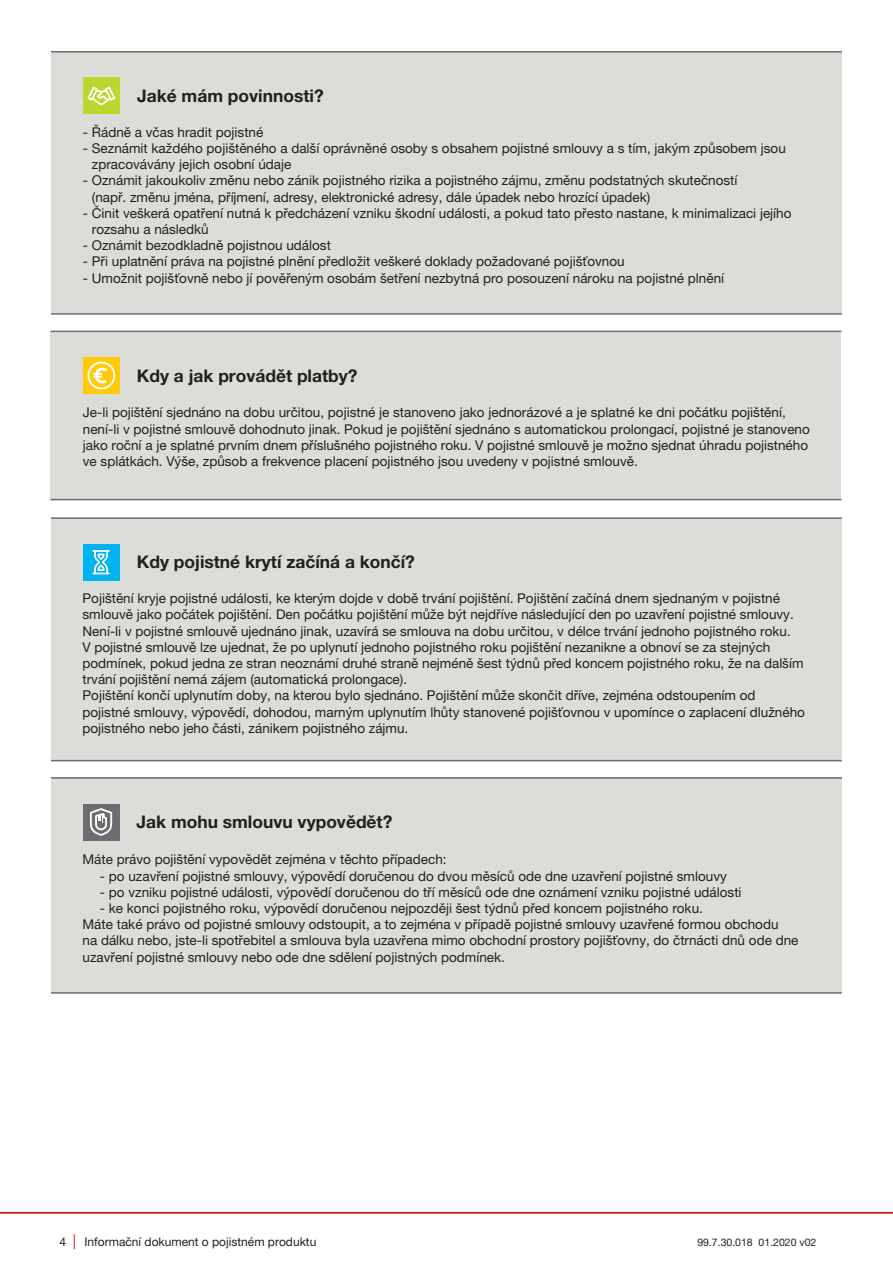
<style>
.page{position:relative;width:893px;height:1263px;background:#fff}
.page>*{position:absolute;margin:0;border:0;box-sizing:border-box;transform-origin:0 0}
.t1{font:700 17.4px "Helvetica Neue LT Pro";color:#231f20}
.t2{font:13.5px/16.2px "Helvetica Neue LT Pro";color:#231f20}
.t3{font:12px "Helvetica Neue LT Pro";color:#231f20}
.t4{font:10.5px "Helvetica Neue LT Pro Roman 4";color:#231f20}
.s1{font-size:15px;color:#c5221a}
</style>
<div class="page">
<hr style="left:0;top:1212px;width:893px;height:1px;background:#c5221a">
<div style="left:51px;top:331px;width:790px;height:169px;background:#dcdcd8"></div>
<hr style="left:51px;top:331px;width:790px;height:1px;background:#6c6d70">
<hr style="left:51px;top:499px;width:790px;height:1px;background:#6c6d70">
<div style="left:51px;top:518px;width:791px;height:243px;background:#dcdcd8"></div>
<hr style="left:51px;top:517px;width:791px;height:2px;background:#6c6d70">
<hr style="left:51px;top:760px;width:791px;height:1px;background:#6c6d70">
<div style="left:51px;top:778px;width:791px;height:215px;background:#dcdcd8"></div>
<hr style="left:51px;top:777px;width:791px;height:2px;background:#6c6d70">
<hr style="left:51px;top:992px;width:791px;height:2px;background:#6c6d70">
<div style="left:51px;top:52px;width:791px;height:262px;background:#dcdcd8"></div>
<hr style="left:51px;top:51px;width:791px;height:2px;background:#6c6d70">
<hr style="left:51px;top:313px;width:791px;height:2px;background:#6c6d70">
<div style="left:83px;top:77px;width:37px;height:37px;background:#bed630"></div>
<svg style="left:87px;top:87px;width:28px;height:18px"></svg>
<div style="left:83px;top:357px;width:37px;height:37px;background:#feca0a"></div>
<svg style="left:87px;top:362px;width:28px;height:27px"></svg>
<div style="left:83px;top:803px;width:37px;height:37px;background:#6c6d70"></div>
<svg style="left:90px;top:808px;width:22px;height:28px"></svg>
<div style="left:83px;top:544px;width:37px;height:37px;background:#00b3ef"></div>
<svg style="left:92px;top:550px;width:18px;height:24px"></svg>
<p class="t1" style="left:137px;top:85px;width:188px">Jaké mám povinnosti?</p>
<p class="t2" style="left:83px;top:124px;width:182px">- Řádně a včas hradit pojistné</p>
<p class="t2" style="left:92px;top:140px;width:695px;text-indent:-9px">- Seznámit každého pojištěného a další oprávněné osoby s obsahem pojistné smlouvy a s tím, jakým způsobem jsou zpracovávány jejich osobní údaje</p>
<p class="t2" style="left:92px;top:172px;width:647px;text-indent:-9px">- Oznámit jakoukoliv změnu nebo zánik pojistného rizika a pojistného zájmu, změnu podstatných skutečností (např. změnu jména, příjmení, adresy, elektronické adresy, dále úpadek nebo hrozící úpadek)</p>
<p class="t2" style="left:92px;top:205px;width:701px;text-indent:-9px">- Činit veškerá opatření nutná k předcházení vzniku škodní události, a pokud tato přesto nastane, k minimalizaci jejího rozsahu a následků</p>
<p class="t2" style="left:83px;top:237px;width:250px">- Oznámit bezodkladně pojistnou událost</p>
<p class="t2" style="left:83px;top:253px;width:543px">- Při uplatnění práva na pojistné plnění předložit veškeré doklady požadované pojišťovnou</p>
<p class="t2" style="left:83px;top:269px;width:643px">- Umožnit pojišťovně nebo jí pověřeným osobám šetření nezbytná pro posouzení nároku na pojistné plnění</p>
<p class="t1" style="left:137px;top:365px;width:222px">Kdy a jak provádět platby?</p>
<p class="t2" style="left:83px;top:404px;width:728px">Je-li pojištění sjednáno na dobu určitou, pojistné je stanoveno jako jednorázové a je splatné ke dni počátku pojištění, není-li v pojistné smlouvě dohodnuto jinak. Pokud je pojištění sjednáno s automatickou prolongací, pojistné je stanoveno jako roční a je splatné prvním dnem příslušného pojistného roku. V pojistné smlouvě je možno sjednat úhradu pojistného ve splátkách. Výše, způsob a frekvence placení pojistného jsou uvedeny v pojistné smlouvě.</p>
<p class="t1" style="left:137px;top:551px;width:280px">Kdy pojistné krytí začíná a končí?</p>
<p class="t2" style="left:83px;top:590px;width:724px">Pojištění kryje pojistné události, ke kterým dojde v době trvání pojištění. Pojištění začíná dnem sjednaným v pojistné smlouvě jako počátek pojištění. Den počátku pojištění může být nejdříve následující den po uzavření pojistné smlouvy.<br>Není-li v pojistné smlouvě ujednáno jinak, uzavírá se smlouva na dobu určitou, v délce trvání jednoho pojistného roku.<br>V pojistné smlouvě lze ujednat, že po uplynutí jednoho pojistného roku pojištění nezanikne a obnoví se za stejných podmínek, pokud jedna ze stran neoznámí druhé straně nejméně šest týdnů před koncem pojistného roku, že na dalším trvání pojištění nemá zájem (automatická prolongace).<br>Pojištění končí uplynutím doby, na kterou bylo sjednáno. Pojištění může skončit dříve, zejména odstoupením od pojistné smlouvy, výpovědí, dohodou, marným uplynutím lhůty stanovené pojišťovnou v upomínce o zaplacení dlužného pojistného nebo jeho části, zánikem pojistného zájmu.</p>
<p class="t1" style="left:136px;top:811px;width:257px">Jak mohu smlouvu vypovědět?</p>
<p class="t2" style="left:83px;top:851px;width:366px">Máte právo pojištění vypovědět zejména v těchto případech:</p>
<p class="t2" style="left:100px;top:867px;width:628px">- po uzavření pojistné smlouvy, výpovědí doručenou do dvou měsíců ode dne uzavření pojistné smlouvy</p>
<p class="t2" style="left:100px;top:884px;width:643px">- po vzniku pojistné události, výpovědí doručenou do tří měsíců ode dne oznámení vzniku pojistné události</p>
<p class="t2" style="left:83px;top:900px;width:717px;text-indent:17px">- ke konci pojistného roku, výpovědí doručenou nejpozději šest týdnů před koncem pojistného roku.<br>Máte také právo od pojistné smlouvy odstoupit, a to zejména v případě pojistné smlouvy uzavřené formou obchodu<br>na dálku nebo, jste-li spotřebitel a smlouva byla uzavřena mimo obchodní prostory pojišťovny, do čtrnácti dnů ode dne uzavření pojistné smlouvy nebo ode dne sdělení pojistných podmínek.</p>
<p class="t3" style="left:60px;top:1234px;width:258px">4 <span class="s1">|</span> Informační dokument o pojistném produktu</p>
<p class="t4" style="left:697px;top:1236px;width:121px">99.7.30.018 01.2020 v02</p>
</div>
